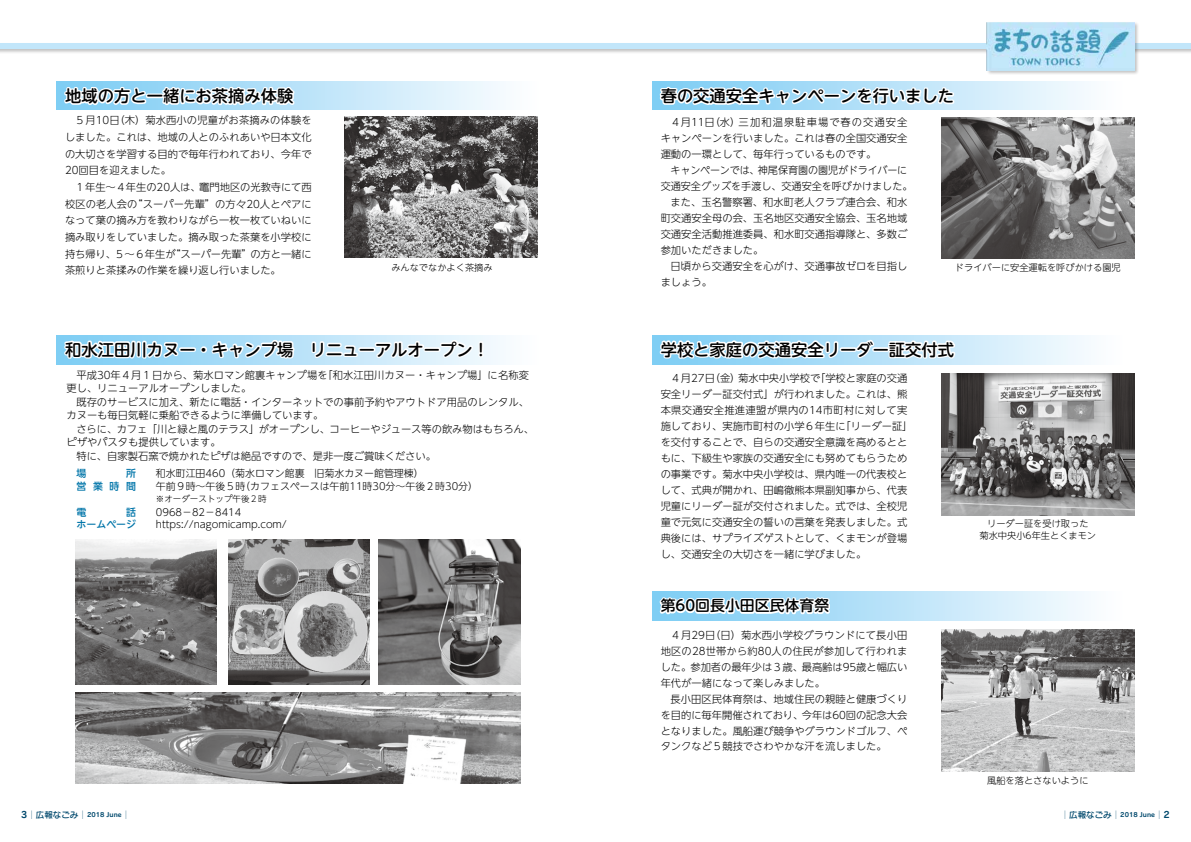
<style>
.page{position:relative;width:1191px;height:842px;background:#fff}
.page>*{position:absolute;margin:0;border:0;box-sizing:border-box;transform-origin:0 0}
.t1{font:500 16.3px "UD Shin M Go Pro";color:#000}
.t2{font:500 14.9px "UD Shin M Go Pro";color:#000}
.t3{font:300 10.3px/15.9px "UD Shin Go NT Pro";color:#000}
.t4{font:300 10.3px "UD Shin Go NT Pro";letter-spacing:.03em;color:#000}
.t5{font:300 10.3px "UD Shin Go NT Pro";letter-spacing:.105em;color:#000}
.t6{font:300 10.3px "UD Shin Go NT Pro";letter-spacing:-.02em;color:#000}
.t7{font:300 9.9px/12.8px "UD Shin Go NT Pro";color:#000}
.t8{font:300 9.2px/11.3px "UD Shin Go NT Pro";color:#000;text-align:center}
.t9{font:8.5px "Seurat Pro DB";color:#00496d}
.t10{font:300 8.5px "UD Shin Go NT Pro";color:#000}
.t11{font:6.3px "Rodin Pro B";color:#00496d}
.s1{font-weight:500;color:#0075a9}
.s2{font-family:"Rodin Pro B";font-size:9px}
</style>
<div class="page">
<div style="left:0;top:42px;width:1191px;height:13px;background:#000;opacity:.25"></div>
<div style="left:0;top:43px;width:1191px;height:6px;background:#c2e6fa"></div>
<div style="left:985px;top:21px;width:154px;height:55px;background:#000;opacity:.25"></div>
<img style="left:987px;top:22px;width:147px;height:49px">
<div style="left:652px;top:81px;width:471px;height:29px;background:linear-gradient(to right,#78caf3,#fcfdff)"></div>
<svg style="left:657px;top:84px;width:169px;height:26px"></svg>
<div style="left:823px;top:94px;width:17px;height:4px;border:3px solid #fff"></div>
<svg style="left:839px;top:86px;width:117px;height:21px"></svg>
<img style="left:941px;top:117px;width:193px;height:142px">
<svg style="left:652px;top:336px;width:437px;height:28px;background:#d5eefb"></svg>
<svg style="left:655px;top:335px;width:185px;height:30px"></svg>
<div style="left:839px;top:347px;width:17px;height:5px;border:3px solid #fff"></div>
<svg style="left:853px;top:338px;width:22px;height:21px"></svg>
<div style="left:872px;top:347px;width:17px;height:5px;border:3px solid #fff"></div>
<svg style="left:886px;top:339px;width:70px;height:22px"></svg>
<img style="left:941px;top:373px;width:193px;height:142px">
<div style="left:652px;top:592px;width:471px;height:28px;background:linear-gradient(to right,#78caf3,#fcfdff)"></div>
<svg style="left:658px;top:591px;width:174px;height:25px"></svg>
<img style="left:941px;top:630px;width:193px;height:141px">
<svg style="left:57px;top:336px;width:447px;height:28px;background:#c0e5f9"></svg>
<svg style="left:62px;top:335px;width:118px;height:25px"></svg>
<div style="left:179px;top:347px;width:17px;height:5px;border:3px solid #fff"></div>
<div style="left:200px;top:346px;width:7px;height:7px;border:3px solid #fff;border-radius:50%"></div>
<svg style="left:210px;top:338px;width:86px;height:27px"></svg>
<svg style="left:310px;top:340px;width:17px;height:19px"></svg>
<div style="left:327px;top:343px;width:14px;height:4px;border:3px solid #fff"></div>
<div style="left:326px;top:352px;width:17px;height:4px;border:3px solid #fff"></div>
<svg style="left:342px;top:335px;width:17px;height:23px"></svg>
<div style="left:358px;top:347px;width:17px;height:5px;border:3px solid #fff"></div>
<svg style="left:373px;top:339px;width:52px;height:20px"></svg>
<div style="left:423px;top:347px;width:17px;height:5px;border:3px solid #fff"></div>
<svg style="left:439px;top:338px;width:44px;height:21px"></svg>
<img style="left:75px;top:539px;width:142px;height:146px">
<img style="left:75px;top:693px;width:445px;height:91px">
<img style="left:378px;top:539px;width:142px;height:146px">
<img style="left:228px;top:539px;width:142px;height:146px">
<svg style="left:57px;top:81px;width:447px;height:29px;background:#d1ecfa"></svg>
<svg style="left:63px;top:81px;width:85px;height:29px"></svg>
<div style="left:146px;top:94px;width:18px;height:4px;border:3px solid #fff"></div>
<svg style="left:160px;top:42px;width:137px;height:68px"></svg>
<img style="left:345px;top:116px;width:193px;height:142px">
<h1 class="t1" style="left:65px;top:83px;width:230px">地域の方と一緒にお茶摘み体験</h1>
<p class="t3" style="left:65px;top:112px;width:248px;line-height:16.7px;text-align:justify;text-indent:10px">５月10 （日木）菊水西小の児童がお茶摘みの体験をしました。これは、地域の人とのふれあいや日本文化の大切さを学習する目的で毎年行われており、今年で20回目を迎えました。</p>
<p class="t3" style="left:75px;top:178px;width:238px;line-height:16.7px;text-align:right">１年生～４年生の20人は、竈門地区の光教寺にて西“スーパー先輩”の方々20人とペアに</p>
<p class="t3" style="left:65px;top:195px;width:74px">校区の老人会の</p>
<p class="t3" style="left:65px;top:212px;width:248px">なって葉の摘み方を教わりながら一枚一枚ていねいに</p>
<p class="t3" style="left:65px;top:229px;width:248px">摘み取りをしていました。摘み取った茶葉を小学校に</p>
<p class="t3" style="left:170px;top:245px;width:143px">“スーパー先輩”の方と一緒に</p>
<p class="t3" style="left:65px;top:245px;width:112px">持ち帰り、５～６年生が</p>
<p class="t3" style="left:65px;top:262px;width:217px">茶煎りと茶揉みの作業を繰り返し行いました。</p>
<p class="t8" style="left:391px;top:262px;width:103px">みんなでなかよく茶摘み</p>
<h1 class="t1" style="left:660px;top:83px;width:295px">春の交通安全キャンペーンを行いました</h1>
<p class="t5" style="left:738px;top:114px;width:170px">三加和温泉駐車場で春の交通安全</p>
<p class="t3" style="left:670px;top:114px;width:71px">４月11 （日水）</p>
<p class="t3" style="left:660px;top:130px;width:248px">キャンペーンを行いました。これは春の全国交通安全</p>
<p class="t3" style="left:660px;top:146px;width:217px">運動の一環として、毎年行っているものです。</p>
<p class="t3" style="left:758px;top:162px;width:151px">神尾保育園の園児がドライバーに</p>
<p class="t6" style="left:670px;top:162px;width:90px">キャンペーンでは、</p>
<p class="t3" style="left:660px;top:178px;width:253px">交通安全グッズを手渡し、交通安全を呼びかけました。</p>
<p class="t3" style="left:670px;top:194px;width:238px">また、玉名警察署、和水町老人クラブ連合会、和水</p>
<p class="t3" style="left:660px;top:210px;width:248px">町交通安全母の会、玉名地区交通安全協会、玉名地域</p>
<p class="t3" style="left:660px;top:226px;width:248px">交通安全活動推進委員、和水町交通指導隊と、多数ご</p>
<p class="t3" style="left:660px;top:242px;width:104px">参加いただきました。</p>
<p class="t3" style="left:670px;top:257px;width:238px">日頃から交通安全を心がけ、交通事故ゼロを目指し</p>
<p class="t3" style="left:660px;top:273px;width:53px">ましょう。</p>
<p class="t8" style="left:955px;top:262px;width:167px">ドライバーに安全運転を呼びかける園児</p>
<h1 class="t1" style="left:65px;top:336px;width:425px">和水江田川カヌー・キャンプ場　リニューアルオープン!</h1>
<p class="t3" style="left:322px;top:367px;width:208px">「和水江田川カヌー・キャンプ場」に名称変</p>
<p class="t3" style="left:66px;top:368px;width:263px;line-height:13.5px;text-indent:10px">平成30年４月１日から、菊水ロマン館裏キャンプ場を更し、リニューアルオープンしました。</p>
<p class="t3" style="left:66px;top:395px;width:464px;line-height:13.5px;text-indent:10px">既存のサービスに加え、新たに電話・インターネットでの事前予約やアウトドア用品のレンタル、カヌーも毎日気軽に乗船できるように準備しています。</p>
<p class="t3" style="left:76px;top:421px;width:459px">さらに、カフェ「川と緑と風のテラス」がオープンし、コーヒーやジュース等の飲み物はもちろん、</p>
<p class="t3" style="left:66px;top:434px;width:156px">ピザやパスタも提供しています。</p>
<p class="t3" style="left:76px;top:447px;width:361px">特に、自家製石窯で焼かれたピザは絶品ですので、是非一度ご賞味ください。</p>
<p class="t7" style="left:77px;top:467px;width:403px"><span class="s1">場　　　　所</span>　　和水町江田460（菊水ロマン館裏　旧菊水カヌー館管理棟(<br><span class="s1">営 業 時 間</span>　　午前９時～午後５（時カフェスペースは午前11時30分～午後２時30分(</p>
<p class="t10" style="left:164px;top:492px;width:104px">オーダーストップ午後２時</p>
<p class="t7" style="left:156px;top:505px;width:87px">0968－82－8414</p>
<p class="t7" style="left:77px;top:505px;width:212px"><span class="s1">電　　　　話<br>ホームページ</span>　　https://nagomicamp.com/</p>
<h1 class="t1" style="left:660px;top:336px;width:295px">学校と家庭の交通安全リーダー証交付式</h1>
<p class="t3" style="left:815px;top:370px;width:94px">「学校と家庭の交通</p>
<p class="t3" style="left:670px;top:370px;width:71px">４月27 （日金）</p>
<p class="t3" style="left:660px;top:386px;width:248px">安全リーダー証交付式」が行われました。これは、熊</p>
<p class="t4" style="left:660px;top:402px;width:248px">本県交通安全推進連盟が県内の14市町村に対して実</p>
<p class="t3" style="left:840px;top:418px;width:73px">「リーダー証「</p>
<p class="t3" style="left:738px;top:370px;width:84px">菊水中央小学校で</p>
<p class="t3" style="left:660px;top:418px;width:248px">施しており、実施市町村の小学６年生に<br>を交付することで、自らの交通安全意識を高めるとともに、下級生や家族の交通安全にも努めてもらうための事業です。菊水中央小学校は、県内唯一の代表校として、式典が開かれ、田嶋徹熊本県副知事から、代表児童にリーダー証が交付されました。式では、全校児童で元気に交通安全の誓いの言葉を発表しました。式典後には、サプライズゲストとして、くまモンが登場し、交通安全の大切さを一緒に学びました。</p>
<p class="t8" style="left:979px;top:518px;width:118px">リーダー証を受け取った<br>菊水中央小6年生とくまモン</p>
<h2 class="t2" style="left:660px;top:594px;width:170px">第60回長小田区民体育祭</h2>
<p class="t3" style="left:660px;top:627px;width:248px;text-align:justify;text-indent:10px">４月29 （日日）菊水西小学校グラウンドにて長小田地区の28世帯から約80人の住民が参加して行われました。参加者の最年少は３歳、最高齢は95歳と幅広い年代が一緒になって楽しみました。</p>
<p class="t3" style="left:670px;top:690px;width:238px;text-align:right">長小田区民体育祭は、地域住民の親睦と健康づくり今年は60回の記念大会</p>
<p class="t3" style="left:660px;top:706px;width:248px">を目的に毎年開催されており、<br>となりました。風船運び競争やグラウンドゴルフ、ペタンクなど５競技でさわやかな汗を流しました。</p>
<p class="t8" style="left:987px;top:774px;width:103px">風船を落とさないように</p>
<p class="t9" style="left:21px;top:809px;width:67px"><span class="s2">3</span>│広報なごみ│</p>
<p class="t9" style="left:122px;top:809px;width:10px">│</p>
<p class="t11" style="left:87px;top:811px;width:36px">2018 June</p>
<p class="t9" style="left:1060px;top:809px;width:61px">│広報なごみ│</p>
<p class="t9" style="left:1155px;top:809px;width:16px">│<span class="s2">2</span></p>
<p class="t11" style="left:1120px;top:811px;width:36px">2018 June</p>
</div>
